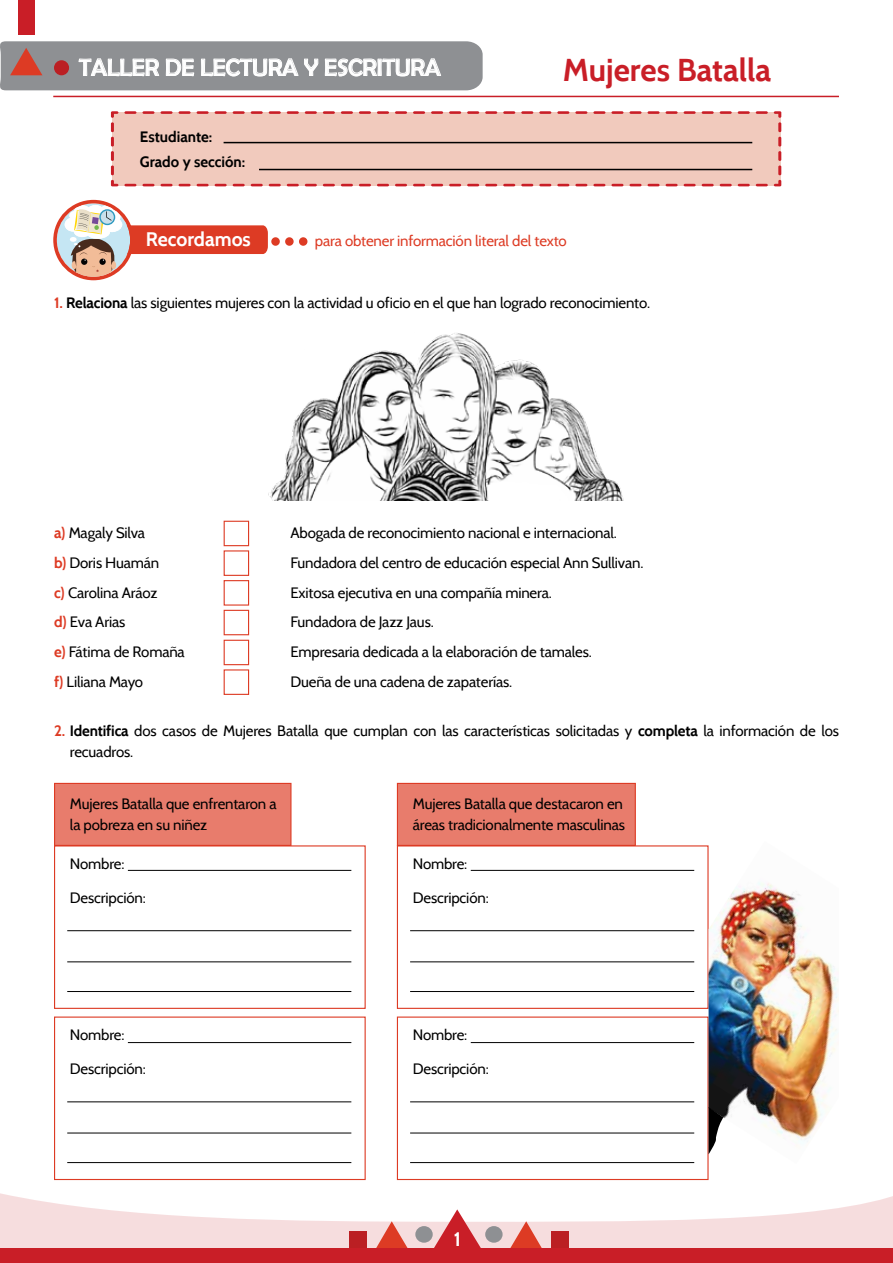
<style>
.page{position:relative;width:893px;height:1263px;background:#fff}
.page>*{position:absolute;margin:0;border:0;box-sizing:border-box;transform-origin:0 0}
.t1{font:700 31.5px "Cabin";color:#c91e27}
.t2{font:24px "Berlin Sans FB";color:#fff}
.t3{font:700 19.5px "Cabin";color:#fff}
.t4{font:15px/21px "Cabin";letter-spacing:-.01em;color:#000}
.t5{font:15px "Cabin";letter-spacing:-.01em;color:#dd3b24}
.t6{font:700 15px/25.5px "Cabin";color:#000}
.s1{font-weight:700;color:#dd3b24}
.s2{font-weight:700}
</style>
<div class="page">
<div style="left:112px;top:112px;width:669px;height:74px;background:#f1cabd"></div>
<div style="left:271px;top:237px;width:9px;height:9px;background:#dd3b24;border-radius:50%"></div>
<div style="left:285px;top:237px;width:9px;height:9px;background:#dd3b24;border-radius:50%"></div>
<div style="left:299px;top:237px;width:8px;height:9px;background:#dd3b24;border-radius:50%"></div>
<svg style="left:0;top:41px;width:483px;height:49px;background:#999799"></svg>
<hr style="left:53px;top:96px;width:786px;height:1px;background:#c91e27">
<div style="left:18px;top:0;width:17px;height:35px;background:#c91e27"></div>
<svg style="left:124px;top:184px;width:644px;height:2px"></svg>
<svg style="left:774px;top:111px;width:7px;height:75px"></svg>
<svg style="left:124px;top:111px;width:644px;height:3px"></svg>
<svg style="left:111px;top:111px;width:7px;height:75px"></svg>
<hr style="left:224px;top:142px;width:528px;height:1px;background:#000">
<hr style="left:259px;top:169px;width:493px;height:1px;background:#000">
<svg style="left:53px;top:200px;width:215px;height:80px"></svg>
<div style="left:54px;top:783px;width:237px;height:63px;background:#e87c6c;border:1px solid #dd3b24"></div>
<div style="left:397px;top:783px;width:239px;height:63px;background:#e87c6c;border:1px solid #dd3b24"></div>
<div style="left:54px;top:845px;width:312px;height:164px;border:1px solid #dd3b24"></div>
<div style="left:397px;top:845px;width:312px;height:164px;border:1px solid #dd3b24"></div>
<div style="left:54px;top:1016px;width:312px;height:164px;border:1px solid #dd3b24"></div>
<div style="left:397px;top:1016px;width:312px;height:164px;border:1px solid #dd3b24"></div>
<hr style="left:67px;top:930px;width:284px;height:1px;background:#000">
<hr style="left:67px;top:961px;width:284px;height:1px;background:#000">
<hr style="left:410px;top:930px;width:284px;height:1px;background:#000">
<hr style="left:410px;top:961px;width:284px;height:1px;background:#000">
<hr style="left:67px;top:1101px;width:284px;height:1px;background:#000">
<hr style="left:67px;top:1133px;width:284px;height:1px;background:#000">
<hr style="left:410px;top:1101px;width:284px;height:1px;background:#000">
<hr style="left:410px;top:1133px;width:284px;height:1px;background:#000">
<div style="left:224px;top:521px;width:25px;height:25px;border:1px solid #dd3b24"></div>
<div style="left:224px;top:580px;width:25px;height:26px;border:1px solid #dd3b24"></div>
<div style="left:224px;top:640px;width:25px;height:25px;border:1px solid #dd3b24"></div>
<div style="left:224px;top:550px;width:25px;height:26px;border:1px solid #dd3b24"></div>
<div style="left:224px;top:610px;width:25px;height:25px;border:1px solid #dd3b24"></div>
<div style="left:224px;top:669px;width:25px;height:26px;border:1px solid #dd3b24"></div>
<svg style="left:0;top:1193px;width:893px;height:56px;fill:#f6ddde"></svg>
<div style="left:415px;top:1226px;width:18px;height:17px;background:#8e9093;border-radius:50%"></div>
<svg style="left:375px;top:1221px;width:33px;height:28px"></svg>
<div style="left:349px;top:1231px;width:17px;height:18px;background:#bb1f23"></div>
<div style="left:485px;top:1226px;width:18px;height:17px;background:#8e9093;border-radius:50%"></div>
<svg style="left:510px;top:1221px;width:32px;height:28px"></svg>
<div style="left:552px;top:1231px;width:17px;height:18px;background:#bb1f23"></div>
<div style="left:0;top:1249px;width:893px;height:14px;background:#c91e27"></div>
<svg style="left:425px;top:1209px;width:65px;height:40px"></svg>
<img style="left:268px;top:333px;width:356px;height:167px">
<hr style="left:67px;top:991px;width:284px;height:1px;background:#000">
<hr style="left:410px;top:991px;width:284px;height:1px;background:#000">
<hr style="left:67px;top:1162px;width:284px;height:1px;background:#000">
<hr style="left:410px;top:1162px;width:284px;height:1px;background:#000">
<hr style="left:128px;top:870px;width:223px;height:1px;background:#000">
<hr style="left:128px;top:1042px;width:223px;height:1px;background:#000">
<hr style="left:471px;top:870px;width:223px;height:1px;background:#000">
<hr style="left:471px;top:1042px;width:223px;height:1px;background:#000">
<img style="left:709px;top:882px;width:130px;height:260px">
<svg style="left:709px;top:1107px;width:14px;height:47px"></svg>
<h2 class="t2" style="left:79px;top:54px;width:363px">TALLER DE LECTURA Y ESCRITURA</h2>
<h1 class="t1" style="left:563px;top:51px;width:210px">Mujeres Batalla</h1>
<p class="t6" style="left:140px;top:124px;width:107px">Estudiante:<br>Grado y sección:</p>
<h3 class="t3" style="left:146px;top:227px;width:106px">Recordamos</h3>
<p class="t5" style="left:315px;top:232px;width:253px">para obtener información literal del texto</p>
<p class="t4" style="left:54px;top:292px;width:598px"><span class="s1">1.</span> <span class="s2">Relaciona</span> las siguientes mujeres con la actividad u oficio en el que han logrado reconocimiento.</p>
<p class="t4" style="left:54px;top:522px;width:93px"><span class="s1">a)</span> Magaly Silva</p>
<p class="t4" style="left:290px;top:522px;width:328px">Abogada de reconocimiento nacional e internacional.</p>
<p class="t4" style="left:54px;top:552px;width:107px"><span class="s1">b)</span> Doris Huamán</p>
<p class="t4" style="left:290px;top:552px;width:354px">Fundadora del centro de educación especial Ann Sullivan.</p>
<p class="t4" style="left:54px;top:582px;width:105px"><span class="s1">c)</span> Carolina Aráoz</p>
<p class="t4" style="left:290px;top:582px;width:263px">Exitosa ejecutiva en una compañía minera.</p>
<p class="t4" style="left:54px;top:611px;width:73px"><span class="s1">d)</span> Eva Arias</p>
<p class="t4" style="left:290px;top:611px;width:145px">Fundadora de Jazz Jaus.</p>
<p class="t4" style="left:54px;top:641px;width:132px"><span class="s1">e)</span> Fátima de Romaña</p>
<p class="t4" style="left:290px;top:641px;width:303px">Empresaria dedicada a la elaboración de tamales.</p>
<p class="t4" style="left:54px;top:671px;width:91px"><span class="s1">f)</span> Liliana Mayo</p>
<p class="t4" style="left:70px;top:720px;width:770px;text-indent:-16px"><span class="s1">2.</span> <span class="s2">Identifica</span> dos casos de Mujeres Batalla que cumplan con las características solicitadas y <span class="s2">completa</span> la información de los recuadros.</p>
<p class="t4" style="left:290px;top:671px;width:223px">Dueña de una cadena de zapaterías.</p>
<p class="t4" style="left:70px;top:793px;width:208px">Mujeres Batalla que enfrentaron a la pobreza en su niñez</p>
<p class="t4" style="left:413px;top:793px;width:214px">Mujeres Batalla que destacaron en áreas tradicionalmente masculinas</p>
<p class="t4" style="left:70px;top:853px;width:56px">Nombre:</p>
<p class="t4" style="left:413px;top:853px;width:56px">Nombre:</p>
<p class="t4" style="left:70px;top:887px;width:77px">Descripción:</p>
<p class="t4" style="left:413px;top:887px;width:77px">Descripción:</p>
<p class="t4" style="left:70px;top:1024px;width:56px">Nombre:</p>
<p class="t4" style="left:413px;top:1024px;width:56px">Nombre:</p>
<p class="t4" style="left:70px;top:1058px;width:77px">Descripción:</p>
<p class="t4" style="left:413px;top:1058px;width:77px">Descripción:</p>
<h3 class="t3" style="left:454px;top:1227px;width:9px">1</h3>
</div>
